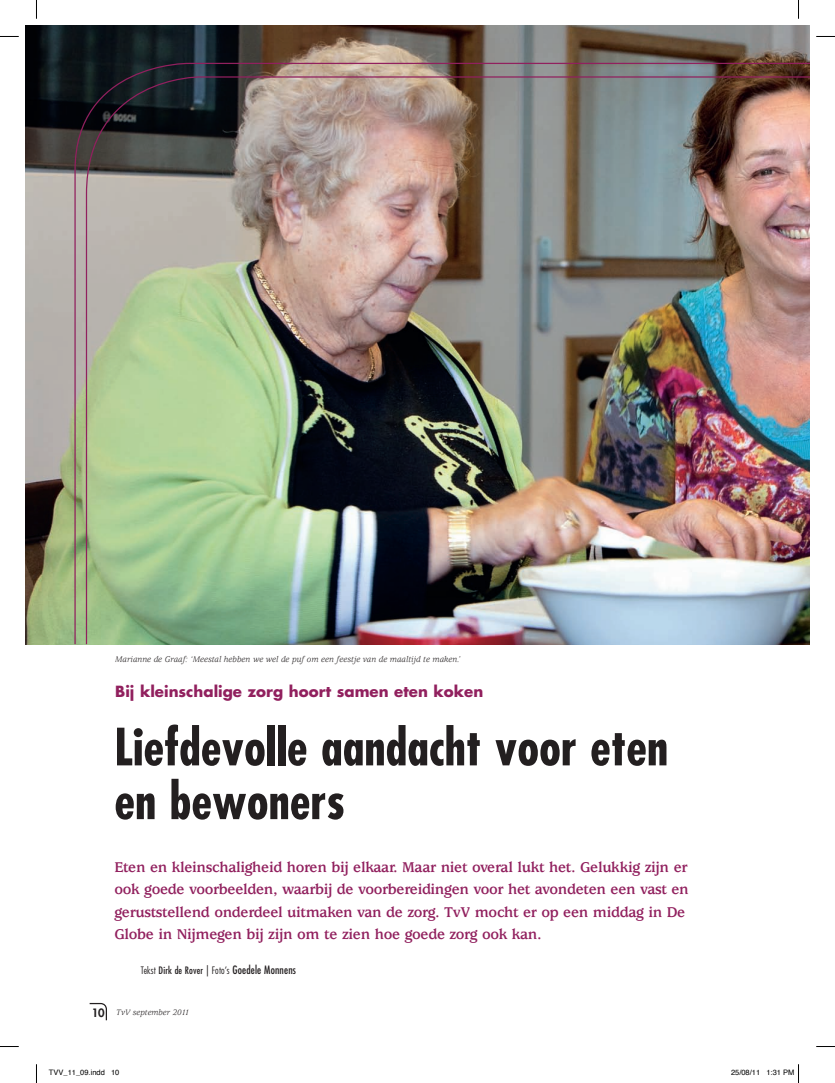
<style>
.page{position:relative;width:835px;height:1083px;background:#fff}
.page>*{position:absolute;margin:0;border:0;box-sizing:border-box;transform-origin:0 0}
.t1{font:700 condensed 50px/53.8px "Futura";color:#231f20}
.t2{font:700 15.62px/22.5px "Usherwood";letter-spacing:-.02em;color:#91205e}
.t3{font:700 15px "Futura";color:#91205e}
.t4{font:condensed 11.25px "Futura";letter-spacing:.015em;color:#231f20}
.t5{font:italic 9px "Usherwood";color:#231f20}
.t6{font:italic 8.75px "Usherwood";color:#231f20}
.t7{font:7.5px "Helvetica";color:#000}
.s1{font-weight:300;font-size:10px}
.s2{font-size:10px}
.s3{font-family:"Futura";font-weight:800;font-style:normal;font-size:11.25px}
</style>
<div class="page">
<img style="left:26px;top:26px;width:783px;height:618px">
<img style="left:74px;top:62px;width:735px;height:583px">
<svg style="left:89px;top:1002px;width:18px;height:19px"></svg>
<svg style="left:0;top:36px;width:19px;height:1px"></svg>
<svg style="left:816px;top:36px;width:19px;height:1px"></svg>
<svg style="left:0;top:1046px;width:19px;height:1px"></svg>
<svg style="left:816px;top:1046px;width:19px;height:1px"></svg>
<svg style="left:36px;top:0;width:1px;height:19px"></svg>
<svg style="left:36px;top:1064px;width:1px;height:19px"></svg>
<svg style="left:798px;top:0;width:1px;height:19px"></svg>
<svg style="left:798px;top:1064px;width:1px;height:19px"></svg>
<p class="t5" style="left:115px;top:654px;width:347px">Marianne de Graaf: ‘Meestal hebben we wel de puf om een feestje van de maaltijd te maken.’</p>
<p class="t3" style="left:115px;top:682px;width:369px">Bij kleinschalige zorg hoort samen eten koken</p>
<p class="t1" style="left:114px;top:720px;width:555px">Liefdevolle aandacht voor eten en bewoners</p>
<p class="t2" style="left:114px;top:856px;width:576px">Eten en kleinschaligheid horen bij elkaar. Maar niet overal lukt het. Gelukkig zijn er ook goede voorbeelden, waarbij de voorbereidingen voor het avondeten een vast en geruststellend onderdeel uitmaken van de zorg. TvV mocht er op een middag in De Globe in Nijmegen bij zijn om te zien hoe goede zorg ook kan.</p>
<p class="t4" style="left:141px;top:963px;width:157px"><span class="s1">Tekst</span> <span class="s2">Dirk de Rover</span> | <span class="s1">Foto’s</span> Goedele Monnens</p>
<p class="t6" style="left:92px;top:1007px;width:99px"><span class="s3">10</span> TvV september 2011</p>
<p class="t7" style="left:49px;top:1067px;width:72px">TVV_11_09.indd 10</p>
<p class="t7" style="left:731px;top:1067px;width:65px">25/08/11 1:31 PM</p>
</div>
